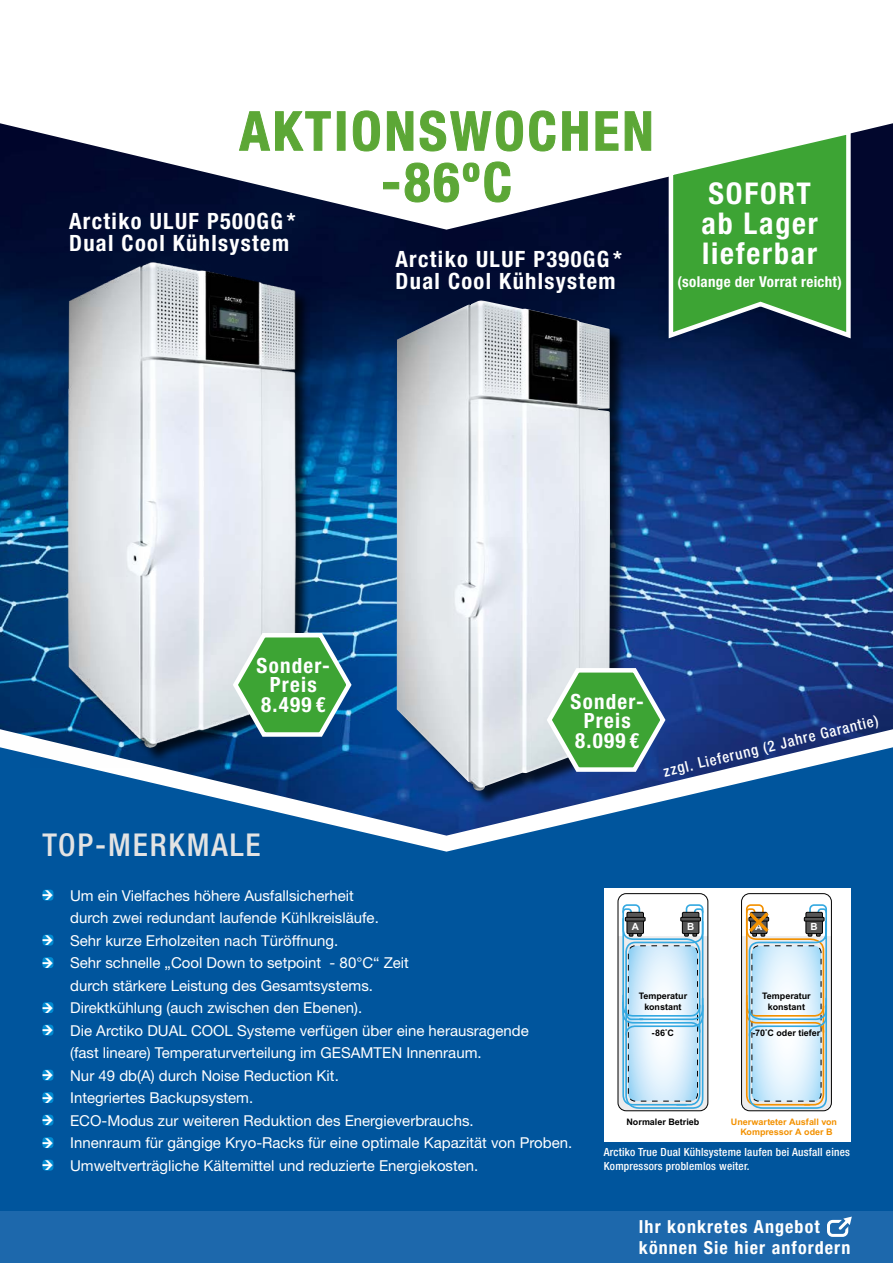
<style>
.page{position:relative;width:893px;height:1263px;background:#fff}
.page>*{position:absolute;margin:0;border:0;box-sizing:border-box;transform-origin:0 0}
.t1{font:500 condensed 31.5px "Helvetica Neue LT Pro";letter-spacing:.06em;color:#e3e3e3}
.t2{font:700 condensed 30px/30px "Helvetica Neue LT Pro";letter-spacing:.06em;color:#fff}
.t3{font:700 condensed 22.5px/22.5px "Helvetica Neue LT Pro";letter-spacing:.06em;color:#fff}
.t4{font:700 condensed 21px/19.5px "Helvetica Neue LT Pro";letter-spacing:.06em;color:#fff;text-align:center}
.t5{font:700 condensed 18px/21px "Helvetica Neue LT Pro";letter-spacing:.06em;color:#fff}
.t6{font:15px/22.5px "Helvetica Neue LT";color:#fff}
.t7{font:500 condensed 15px "Helvetica Neue LT Pro";color:#fff}
.t8{font:700 condensed 15px "Helvetica Neue LT Pro";letter-spacing:.02em;color:#fff}
.t9{font:500 condensed 11.25px/13.5px "Helvetica Neue LT Pro";letter-spacing:.02em;color:#fff}
.t10{font:700 9.9px "Arial";color:#fff}
.t11{font:700 9px/10.8px "Arial";color:#000;text-align:center}
.t12{font:700 9px/10.8px "Arial";letter-spacing:-.005em;color:#f39100;text-align:center}
</style>
<div class="page">
<img style="left:0;top:123px;width:893px;height:624px">
<svg style="left:0;top:747px;width:893px;height:465px;background:#09599f"></svg>
<svg style="left:383px;top:161px;width:128px;height:42px"></svg>
<svg style="left:239px;top:110px;width:412px;height:42px"></svg>
<img style="left:31px;top:247px;width:290px;height:521px">
<svg style="left:43px;top:957px;width:10px;height:11px"></svg>
<svg style="left:43px;top:1002px;width:10px;height:11px"></svg>
<svg style="left:43px;top:1092px;width:10px;height:11px"></svg>
<svg style="left:43px;top:1137px;width:10px;height:11px"></svg>
<svg style="left:665px;top:126px;width:188px;height:216px"></svg>
<div style="left:0;top:1212px;width:893px;height:51px;background:#1d68ac"></div>
<div style="left:604px;top:889px;width:246px;height:253px;background:#fff"></div>
<svg style="left:618px;top:903px;width:90px;height:208px"></svg>
<div style="left:627px;top:912px;width:16px;height:22px;background:#565656"></div>
<div style="left:627px;top:912px;width:17px;height:22px;border:1px solid #000"></div>
<div style="left:625px;top:917px;width:20px;height:4px;border:1px solid #000"></div>
<svg style="left:741px;top:903px;width:90px;height:208px"></svg>
<svg style="left:230px;top:629px;width:124px;height:110px;background:#5ba371"></svg>
<div style="left:398px;top:301px;width:228px;height:505px;background:#000;opacity:.75"></div>
<img style="left:397px;top:301px;width:213px;height:490px">
<svg style="left:544px;top:664px;width:124px;height:110px;background:#60a171"></svg>
<div style="left:827px;top:1220px;width:21px;height:17px;border:3px solid #fff;border-radius:4px"></div>
<svg style="left:836px;top:1216px;width:16px;height:16px"></svg>
<svg style="left:41px;top:890px;width:12px;height:10px"></svg>
<svg style="left:41px;top:935px;width:12px;height:10px"></svg>
<svg style="left:41px;top:958px;width:12px;height:9px"></svg>
<svg style="left:41px;top:1003px;width:12px;height:9px"></svg>
<svg style="left:41px;top:1025px;width:12px;height:10px"></svg>
<svg style="left:41px;top:1070px;width:12px;height:10px"></svg>
<svg style="left:41px;top:1093px;width:12px;height:9px"></svg>
<svg style="left:41px;top:1115px;width:12px;height:10px"></svg>
<svg style="left:41px;top:1138px;width:12px;height:9px"></svg>
<svg style="left:41px;top:1160px;width:12px;height:10px"></svg>
<h3 class="t3" style="left:69px;top:210px;width:228px">Arctiko ULUF P500GG *<br>Dual Cool Kühlsystem</h3>
<h3 class="t3" style="left:395px;top:248px;width:228px">Arctiko ULUF P390GG *<br>Dual Cool Kühlsystem</h3>
<h2 class="t2" style="left:701px;top:179px;width:118px">SOFORT ab Lager lieferbar</h2>
<p class="t8" style="left:677px;top:272px;width:166px">(solange der Vorrat reicht)</p>
<h3 class="t4" style="left:257px;top:656px;width:75px">Sonder-<br>Preis<br>8.499 €</h3>
<h1 class="t1" style="left:43px;top:826px;width:220px">TOP-MERKMALE</h1>
<h3 class="t4" style="left:570px;top:691px;width:75px">Sonder-<br>Preis<br>8.099 €</h3>
<p class="t7" style="left:662px;top:764px;width:222px;rotate:-14deg">zzgl. Lieferung (2 Jahre Garantie)</p>
<p class="t6" style="left:70px;top:884px;width:504px">Um ein Vielfaches höhere Ausfallsicherheit<br>durch zwei redundant laufende Kühlkreisläufe.<br>Sehr kurze Erholzeiten nach Türöffnung.<br>Sehr schnelle „Cool Down to setpoint - 80°C“ Zeit<br>durch stärkere Leistung des Gesamtsystems.<br>Direktkühlung (auch zwischen den Ebenen).<br>Die Arctiko DUAL COOL Systeme verfügen über eine herausragende<br>(fast lineare) Temperaturverteilung im GESAMTEN Innenraum.<br>Nur 49 db(A) durch Noise Reduction Kit.<br>Integriertes Backupsystem.<br>ECO-Modus zur weiteren Reduktion des Energieverbrauchs.<br>Innenraum für gängige Kryo-Racks für eine optimale Kapazität von Proben.<br>Umweltverträgliche Kältemittel und reduzierte Energiekosten.</p>
<p class="t10" style="left:632px;top:921px;width:9px">A</p>
<p class="t10" style="left:687px;top:921px;width:9px">B</p>
<p class="t10" style="left:755px;top:921px;width:9px">A</p>
<p class="t10" style="left:811px;top:921px;width:9px">B</p>
<p class="t11" style="left:639px;top:990px;width:50px">Temperatur konstant</p>
<p class="t11" style="left:652px;top:1028px;width:24px">-86˚C</p>
<p class="t11" style="left:762px;top:990px;width:50px">Temperatur konstant</p>
<p class="t11" style="left:753px;top:1028px;width:69px">-70˚C oder tiefer</p>
<p class="t11" style="left:626px;top:1116px;width:74px">Normaler Betrieb</p>
<p class="t12" style="left:731px;top:1116px;width:108px">Unerwarteter Ausfall von<br>Kompressor A oder B</p>
<p class="t9" style="left:604px;top:1145px;width:248px">Arctiko True Dual Kühlsysteme laufen bei Ausfall eines<br>Kompressors problemlos weiter.</p>
<p class="t5" style="left:639px;top:1216px;width:213px">Ihr konkretes Angebot können Sie hier anfordern</p>
</div>
